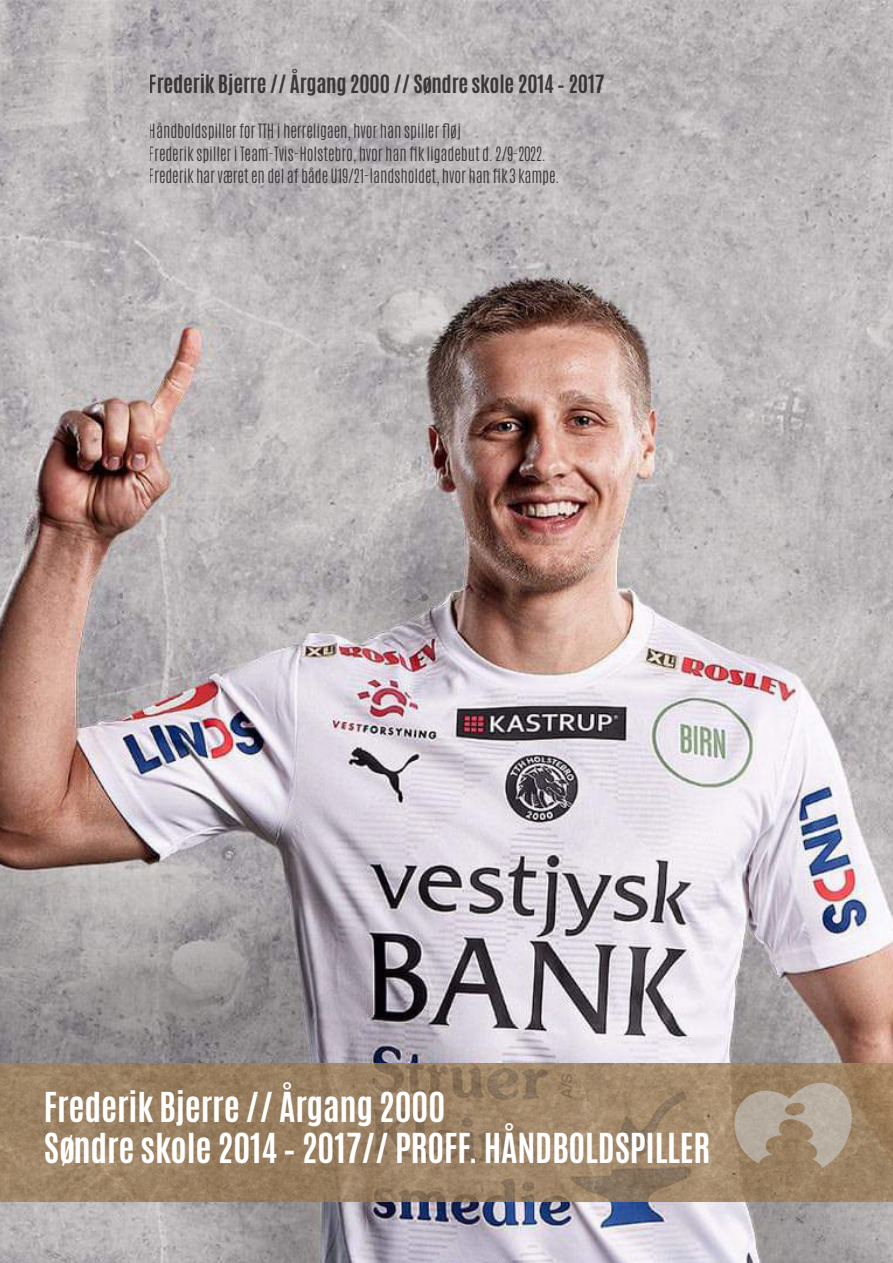
<style>
.page{position:relative;width:893px;height:1263px;background:#fff}
.page>*{position:absolute;margin:0;border:0;box-sizing:border-box;transform-origin:0 0}
.t1{font:700 34.5px "Antonio";letter-spacing:-.005em;color:#fff}
.t2{font:700 21px "Antonio";letter-spacing:-.01em;color:#231f20}
.t3{font:300 16.5px/22.5px "Antonio";letter-spacing:-.01em;color:#231f20}
</style>
<div class="page">
<img style="left:0;top:0;width:893px;height:1263px">
<img style="left:0;top:1063px;width:893px;height:138px">
<svg style="left:733px;top:1081px;width:120px;height:87px;background:#aa9984"></svg>
<p class="t2" style="left:149px;top:69px;width:457px">Frederik Bjerre // Årgang 2000 // Søndre skole 2014 – 2017</p>
<p class="t3" style="left:149px;top:120px;width:412px">Håndboldspiller for TTH i herreligaen, hvor han spiller fløj<br>Frederik spiller i Team-Tvis-Holstebro, hvor han fik ligadebut d. 2/9-2022.<br>Frederik har været en del af både U19/21-landsholdet, hvor han fik 3 kampe.</p>
<p class="t1" style="left:44px;top:1081px;width:403px">Frederik Bjerre // Årgang 2000</p>
<p class="t1" style="left:44px;top:1122px;width:668px">Søndre skole 2014 – 2017// PROFF. HÅNDBOLDSPILLER</p>
</div>
